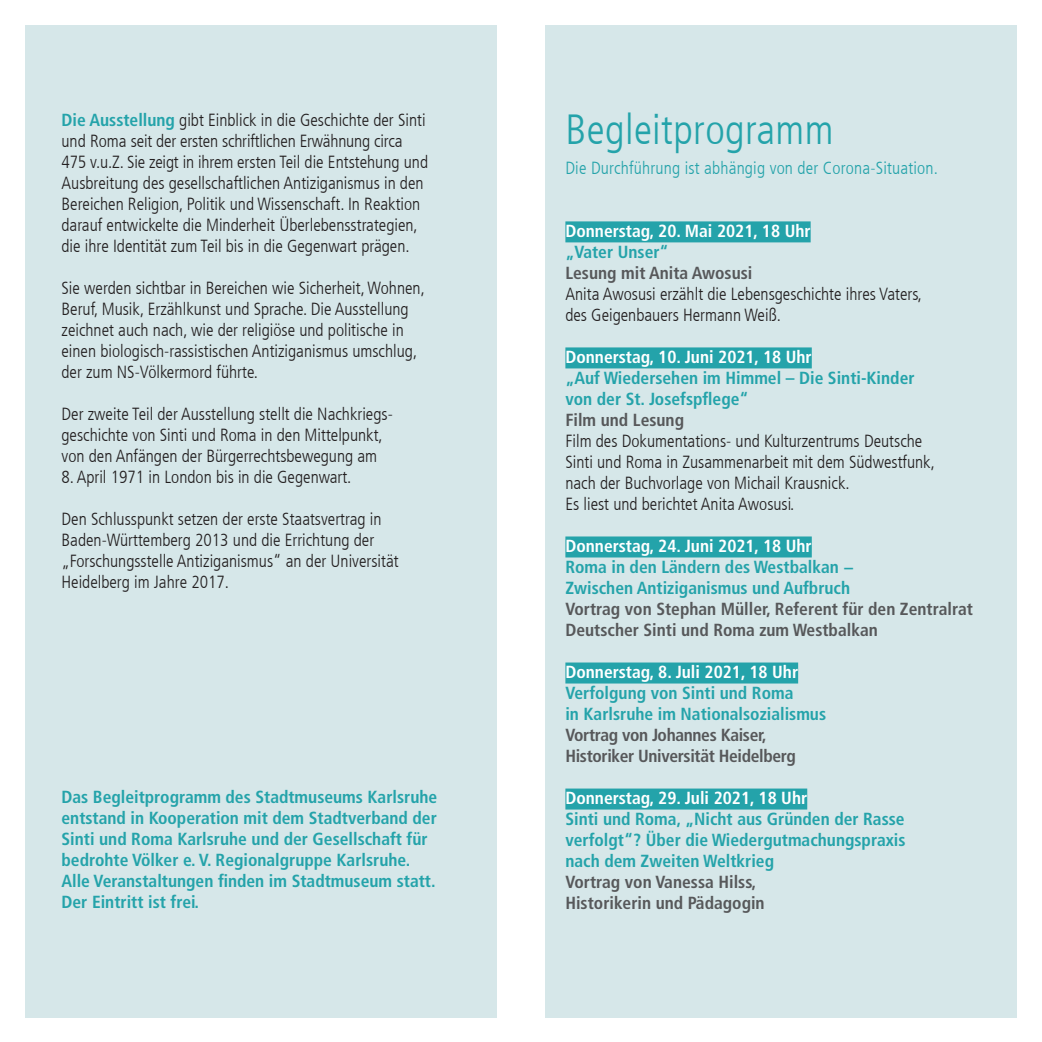
<style>
.page{position:relative;width:1042px;height:1042px;background:#fff}
.page>*{position:absolute;margin:0;border:0;box-sizing:border-box;transform-origin:0 0}
.t1{font:300 condensed 42px "Frutiger For Karlsruhe";letter-spacing:.01em;color:#24a3aa}
.t2{font:300 condensed 17.5px/21px "Frutiger For Karlsruhe";color:#231f20}
.t3{font:700 condensed 17.5px/21px "Frutiger For Karlsruhe";color:#24a3aa}
.t4{font:700 condensed 17.5px/21px "Frutiger For Karlsruhe";color:#57585a}
.t5{font:700 condensed 17.5px "Frutiger For Karlsruhe";color:#fff}
.t6{font:700 condensed 17.5px/21px "Frutiger For Karlsruhe";letter-spacing:-.02em;color:#57585a}
.t7{font:300 condensed 17.5px "Frutiger For Karlsruhe";letter-spacing:.01em;color:#24a3aa}
.s1{font-weight:700;color:#24a3aa}
</style>
<div class="page">
<div style="left:25px;top:25px;width:471px;height:992px;background:#d6e7e9"></div>
<div style="left:546px;top:25px;width:471px;height:992px;background:#d6e7e9"></div>
<div style="left:565px;top:221px;width:245px;height:21px;background:#24a3aa"></div>
<div style="left:565px;top:347px;width:247px;height:21px;background:#24a3aa"></div>
<div style="left:565px;top:536px;width:247px;height:21px;background:#24a3aa"></div>
<div style="left:565px;top:662px;width:233px;height:21px;background:#24a3aa"></div>
<div style="left:565px;top:788px;width:242px;height:21px;background:#24a3aa"></div>
<p class="t2" style="left:62px;top:110px;width:368px"><span class="s1">Die Ausstellung</span> gibt Einblick in die Geschichte der Sinti und Roma seit der ersten schriftlichen Erwähnung circa 475 v.u.Z. Sie zeigt in ihrem ersten Teil die Entstehung und Ausbreitung des gesellschaftlichen Antiziganismus in den Bereichen Religion, Politik und Wissenschaft. In Reaktion darauf entwickelte die Minderheit Überlebensstrategien, die ihre Identität zum Teil bis in die Gegenwart prägen.</p>
<p class="t2" style="left:62px;top:278px;width:365px">Sie werden sichtbar in Bereichen wie Sicherheit, Wohnen, Beruf, Musik, Erzählkunst und Sprache. Die Ausstellung zeichnet auch nach, wie der religiöse und politische in einen biologisch-rassistischen Antiziganismus umschlug, der zum NS-Völkermord führte.</p>
<p class="t2" style="left:62px;top:404px;width:333px">Der zweite Teil der Ausstellung stellt die Nachkriegs&shy;geschichte von Sinti und Roma in den Mittelpunkt, von den Anfängen der Bürgerrechtsbewegung am</p>
<p class="t2" style="left:62px;top:467px;width:291px">8. April 1971 in London bis in die Gegenwart.</p>
<p class="t2" style="left:62px;top:509px;width:339px">Den Schlusspunkt setzen der erste Staatsvertrag in Baden-Württemberg 2013 und die Errichtung der „Forschungsstelle Antiziganismus“ an der Universität Heidelberg im Jahre 2017.</p>
<p class="t3" style="left:62px;top:787px;width:377px">Das Begleitprogramm des Stadtmuseums Karlsruhe entstand in Kooperation mit dem Stadtverband der Sinti und Roma Karlsruhe und der Gesellschaft für bedrohte Völker e. V. Regionalgruppe Karlsruhe.<br>Alle Veranstaltungen finden im Stadtmuseum statt.<br>Der Eintritt ist frei.</p>
<h1 class="t1" style="left:565px;top:106px;width:270px">Begleitprogramm</h1>
<p class="t7" style="left:565px;top:158px;width:374px">Die Durchführung ist abhängig von der Corona-Situation.</p>
<p class="t5" style="left:565px;top:221px;width:247px">Donnerstag, 20. Mai 2021, 18 Uhr</p>
<p class="t3" style="left:565px;top:242px;width:105px">„Vater Unser“</p>
<p class="t4" style="left:565px;top:263px;width:189px">Lesung mit Anita Awosusi</p>
<p class="t2" style="left:565px;top:284px;width:358px">Anita Awosusi erzählt die Lebensgeschichte ihres Vaters, des Geigenbauers Hermann Weiß.</p>
<p class="t5" style="left:565px;top:347px;width:248px">Donnerstag, 10. Juni 2021, 18 Uhr</p>
<p class="t3" style="left:565px;top:368px;width:351px">„Auf Wiedersehen im Himmel – Die Sinti-Kinder von der St. Josefspflege“</p>
<p class="t4" style="left:565px;top:410px;width:120px">Film und Lesung</p>
<p class="t2" style="left:565px;top:431px;width:371px">Film des Dokumentations- und Kulturzentrums Deutsche Sinti und Roma in Zusammenarbeit mit dem Südwestfunk, nach der Buchvorlage von Michail Krausnick.<br>Es liest und berichtet Anita Awosusi.</p>
<p class="t5" style="left:565px;top:536px;width:248px">Donnerstag, 24. Juni 2021, 18 Uhr</p>
<p class="t3" style="left:565px;top:557px;width:290px">Roma in den Ländern des Westbalkan −<br>Zwischen Antiziganismus und Aufbruch</p>
<p class="t4" style="left:565px;top:599px;width:409px">Vortrag von Stephan Müller, Referent für den Zentralrat<br>Deutscher Sinti und Roma zum Westbalkan</p>
<p class="t5" style="left:565px;top:662px;width:234px">Donnerstag, 8. Juli 2021, 18 Uhr</p>
<p class="t3" style="left:565px;top:683px;width:262px">Verfolgung von Sinti und Roma<br>in Karlsruhe im Nationalsozialismus</p>
<p class="t6" style="left:565px;top:725px;width:232px">Vortrag von Johannes Kaiser,<br>Historiker Universität Heidelberg</p>
<p class="t5" style="left:565px;top:788px;width:243px">Donnerstag, 29. Juli 2021, 18 Uhr</p>
<p class="t3" style="left:565px;top:809px;width:342px;text-align:justify">Sinti und Roma, „Nicht aus Gründen der Rasse verfolgt“? Über die Wiedergutmachungspraxis nach dem Zweiten Weltkrieg</p>
<p class="t4" style="left:565px;top:872px;width:201px">Vortrag von Vanessa Hilss,<br>Historikerin und Pädagogin</p>
</div>
